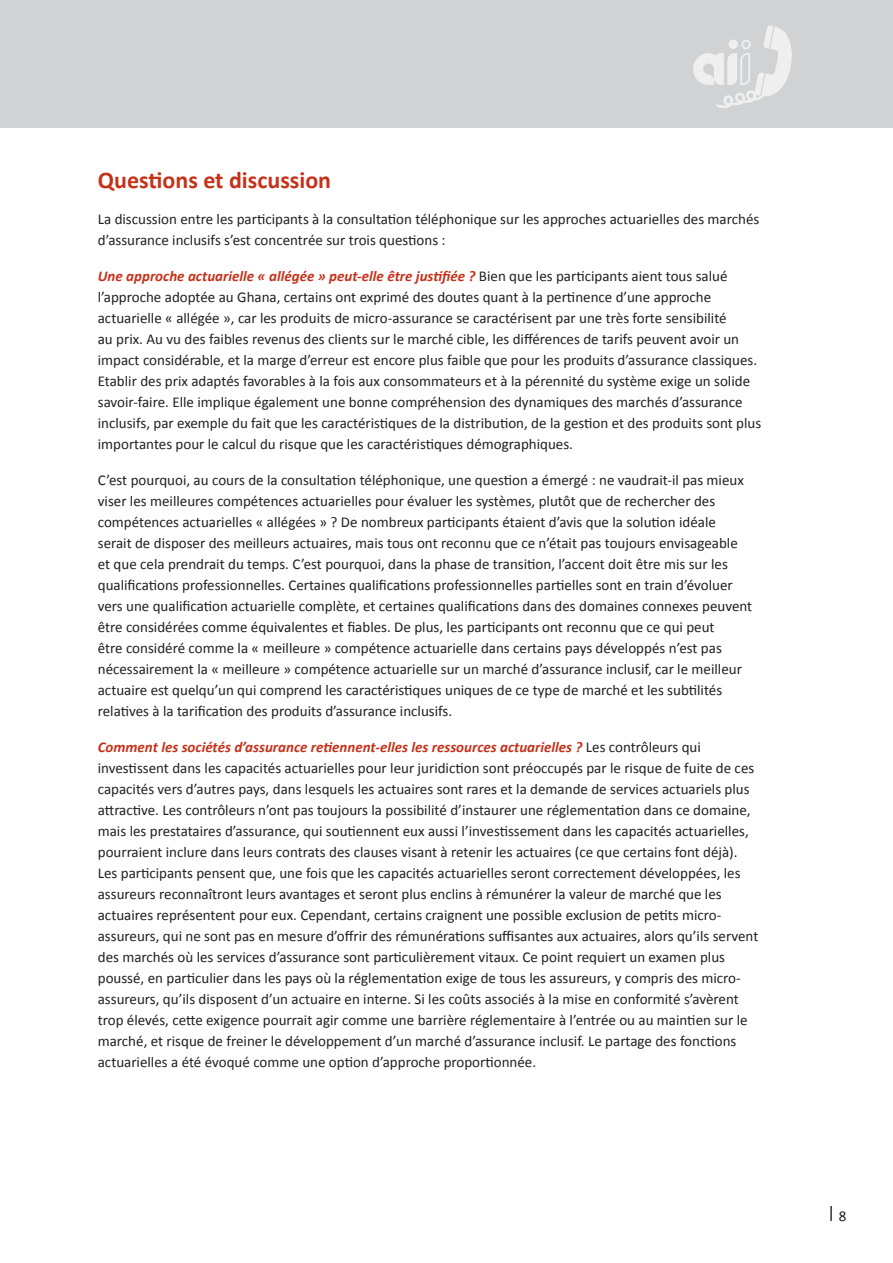
<style>
.page{position:relative;width:893px;height:1263px;background:#fff}
.page>*{position:absolute;margin:0;border:0;box-sizing:border-box;transform-origin:0 0}
.t1{font:700 24px "Calibri";color:#c5321a}
.t2{font:15px/21px "Calibri";color:#231f20}
.t3{font:700 15px "DIN Alternate";color:#231f20}
.s1{font-weight:700;font-style:italic;color:#c5321a}
.s2{font-family:"Calibri";font-weight:400}
</style>
<div class="page">
<div style="left:0;top:0;width:893px;height:128px;background:#d1d2d4"></div>
<svg style="left:693px;top:25px;width:99px;height:83px"></svg>
<h1 class="t1" style="left:98px;top:165px;width:235px">Questions et discussion</h1>
<p class="t2" style="left:98px;top:209px;width:663px">La discussion entre les participants à la consultation téléphonique sur les approches actuarielles des marchés d’assurance inclusifs s’est concentrée sur trois questions :</p>
<p class="t2" style="left:98px;top:266px;width:665px"><span class="s1">Une approche actuarielle « allégée » peut-elle être justifiée ?</span> Bien que les participants aient tous salué l’approche adoptée au Ghana, certains ont exprimé des doutes quant à la pertinence d’une approche actuarielle « allégée », car les produits de micro-assurance se caractérisent par une très forte sensibilité<br>au prix. Au vu des faibles revenus des clients sur le marché cible, les différences de tarifs peuvent avoir un impact considérable, et la marge d’erreur est encore plus faible que pour les produits d’assurance classiques.<br>Etablir des prix adaptés favorables à la fois aux consommateurs et à la pérennité du système exige un solide savoir-faire. Elle implique également une bonne compréhension des dynamiques des marchés d’assurance inclusifs, par exemple du fait que les caractéristiques de la distribution, de la gestion et des produits sont plus importantes pour le calcul du risque que les caractéristiques démographiques.</p>
<p class="t2" style="left:98px;top:470px;width:656px">C’est pourquoi, au cours de la consultation téléphonique, une question a émergé : ne vaudrait-il pas mieux viser les meilleures compétences actuarielles pour évaluer les systèmes, plutôt que de rechercher des compétences actuarielles « allégées » ? De nombreux participants étaient d’avis que la solution idéale serait de disposer des meilleurs actuaires, mais tous ont reconnu que ce n’était pas toujours envisageable et que cela prendrait du temps. C’est pourquoi, dans la phase de transition, l’accent doit être mis sur les qualifications professionnelles. Certaines qualifications professionnelles partielles sont en train d’évoluer vers une qualification actuarielle complète, et certaines qualifications dans des domaines connexes peuvent être considérées comme équivalentes et fiables. De plus, les participants ont reconnu que ce qui peut<br>être considéré comme la « meilleure » compétence actuarielle dans certains pays développés n’est pas nécessairement la « meilleure » compétence actuarielle sur un marché d’assurance inclusif, car le meilleur actuaire est quelqu’un qui comprend les caractéristiques uniques de ce type de marché et les subtilités relatives à la tarification des produits d’assurance inclusifs.</p>
<p class="t2" style="left:98px;top:737px;width:662px"><span class="s1">Comment les sociétés d’assurance retiennent-elles les ressources actuarielles ?</span> Les contrôleurs qui investissent dans les capacités actuarielles pour leur juridiction sont préoccupés par le risque de fuite de ces capacités vers d’autres pays, dans lesquels les actuaires sont rares et la demande de services actuariels plus attractive. Les contrôleurs n’ont pas toujours la possibilité d’instaurer une réglementation dans ce domaine, mais les prestataires d’assurance, qui soutiennent eux aussi l’investissement dans les capacités actuarielles, pourraient inclure dans leurs contrats des clauses visant à retenir les actuaires (ce que certains font déjà).<br>Les participants pensent que, une fois que les capacités actuarielles seront correctement développées, les assureurs reconnaîtront leurs avantages et seront plus enclins à rémunérer la valeur de marché que les actuaires représentent pour eux. Cependant, certains craignent une possible exclusion de petits micro&shy;assureurs, qui ne sont pas en mesure d’offrir des rémunérations suffisantes aux actuaires, alors qu’ils servent des marchés où les services d’assurance sont particulièrement vitaux. Ce point requiert un examen plus poussé, en particulier dans les pays où la réglementation exige de tous les assureurs, y compris des micro&shy;assureurs, qu’ils disposent d’un actuaire en interne. Si les coûts associés à la mise en conformité s’avèrent trop élevés, cette exigence pourrait agir comme une barrière réglementaire à l’entrée ou au maintien sur le marché, et risque de freiner le développement d’un marché d’assurance inclusif. Le partage des fonctions actuarielles a été évoqué comme une option d’approche proportionnée.</p>
<p class="t3" style="left:824px;top:1205px;width:24px">︱<span class="s2">8</span></p>
</div>
